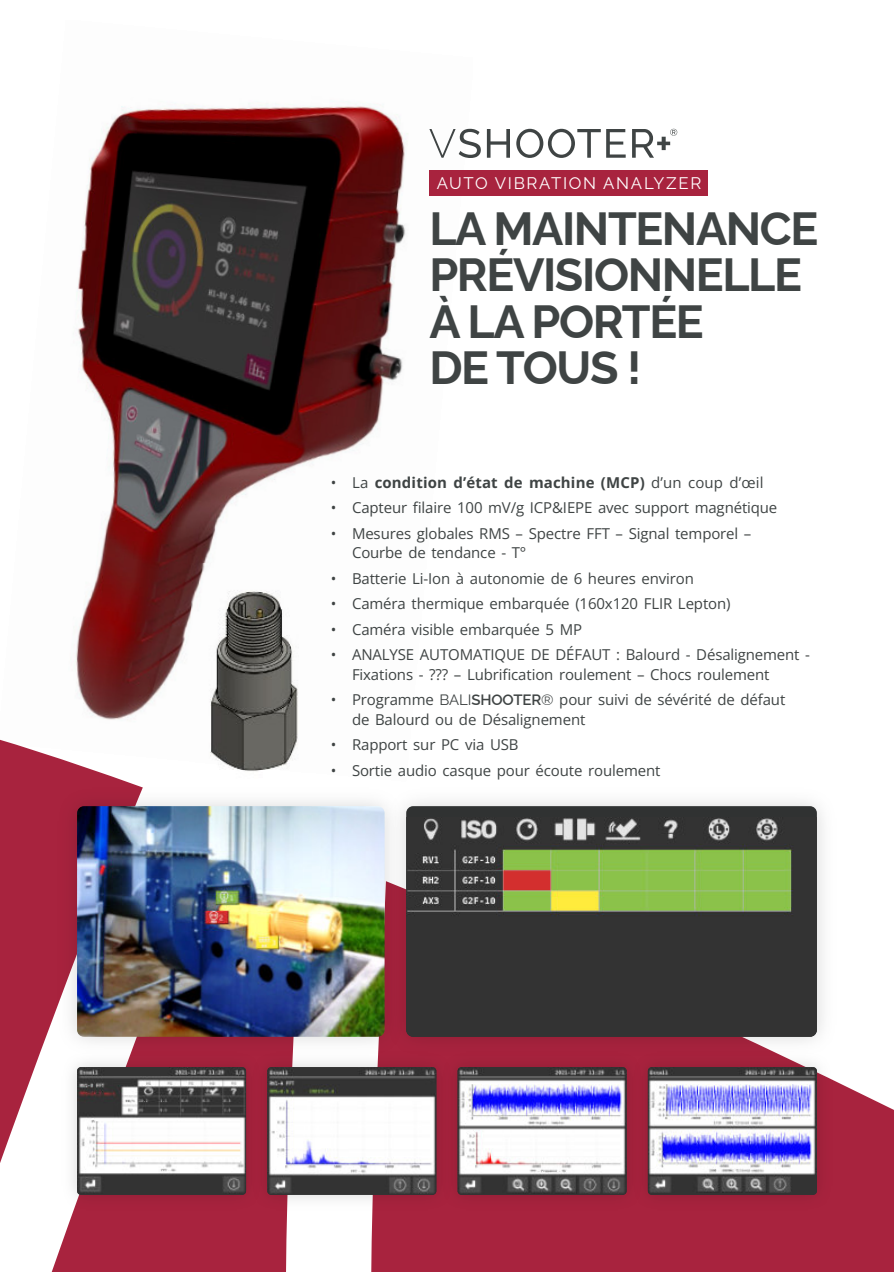
<style>
.page{position:relative;width:894px;height:1272px;background:#fff}
.page>*{position:absolute;margin:0;border:0;box-sizing:border-box;transform-origin:0 0}
.t1{font:700 46.5px/46.5px "Raleway";letter-spacing:-.03em;color:#3f4444}
.t2{font:16.8px "Raleway";letter-spacing:.1em;color:#fff}
.t3{font:15px/19.5px "Open Sans";letter-spacing:-.01em;color:#3f4444}
.t4{font:700 15px "Open Sans";letter-spacing:.01em;color:#3f4444}
.s1{font-weight:400}
.s2{font-family:"Raleway"}
.s3{font-family:"Raleway";font-weight:600}
</style>
<div class="page">
<svg style="left:1px;top:782px;width:892px;height:489px;fill:#a8233e"></svg>
<img style="left:1px;top:101px;width:471px;height:681px">
<div style="left:429px;top:170px;width:279px;height:26px;background:#a8233e"></div>
<svg style="left:429px;top:129px;width:248px;height:29px"></svg>
<img style="left:58px;top:787px;width:329px;height:269px">
<img style="left:77px;top:806px;width:308px;height:231px;border-radius:7px">
<img style="left:387px;top:787px;width:449px;height:269px">
<div style="left:406px;top:806px;width:411px;height:231px;background:#303232;border-radius:7px"></div>
<img style="left:406px;top:818px;width:411px;height:219px">
<img style="left:61px;top:1051px;width:191px;height:160px">
<img style="left:77px;top:1067px;width:169px;height:128px;border-radius:4px">
<img style="left:252px;top:1051px;width:190px;height:160px">
<img style="left:267px;top:1067px;width:169px;height:128px;border-radius:4px">
<div style="left:442px;top:1051px;width:190px;height:160px;background:#a3213c"></div>
<img style="left:458px;top:1067px;width:169px;height:128px;border-radius:4px">
<img style="left:632px;top:1051px;width:201px;height:160px">
<img style="left:648px;top:1067px;width:169px;height:128px;border-radius:4px">
<img style="left:191px;top:563px;width:119px;height:216px">
<p class="t2" style="left:437px;top:173px;width:266px">AUTO VIBRATION ANALYZER</p>
<h1 class="t1" style="left:429px;top:205px;width:391px">LA MAINTENANCE<br>PRÉVISIONNELLE<br>À LA PORTÉE<br>DE TOUS !</h1>
<p class="t4" style="left:331px;top:472px;width:434px"><span class="s1">• La</span> condition d’état de machine (MCP) <span class="s1">d’un coup d’œil</span></p>
<p class="t3" style="left:331px;top:498px;width:448px">• Capteur filaire 100 mV/g ICP&amp;IEPE avec support magnétique</p>
<p class="t3" style="left:352px;top:523px;width:401px;text-indent:-21px">• Mesures globales RMS – Spectre FFT – Signal temporel –<br>Courbe de tendance - T°</p>
<p class="t3" style="left:331px;top:568px;width:365px">• Batterie Li-Ion à autonomie de 6 heures environ</p>
<p class="t3" style="left:331px;top:594px;width:401px">• Caméra thermique embarquée (160x120 FLIR Lepton)</p>
<p class="t3" style="left:331px;top:619px;width:253px">• Caméra visible embarquée 5 MP</p>
<p class="t3" style="left:352px;top:645px;width:460px;text-indent:-21px">• ANALYSE AUTOMATIQUE DE DÉFAUT : Balourd - Désalignement -<br>Fixations - ??? – Lubrification roulement – Chocs roulement</p>
<p class="t3" style="left:352px;top:690px;width:435px;text-indent:-21px">• Programme <span class="s2">BALI</span><span class="s3">SHOOTER</span><span class="s2">®</span> pour suivi de sévérité de défaut de Balourd ou de Désalignement</p>
<p class="t3" style="left:331px;top:735px;width:189px">• Rapport sur PC via USB</p>
<p class="t3" style="left:331px;top:760px;width:331px">• Sortie audio casque pour écoute roulement</p>
</div>
